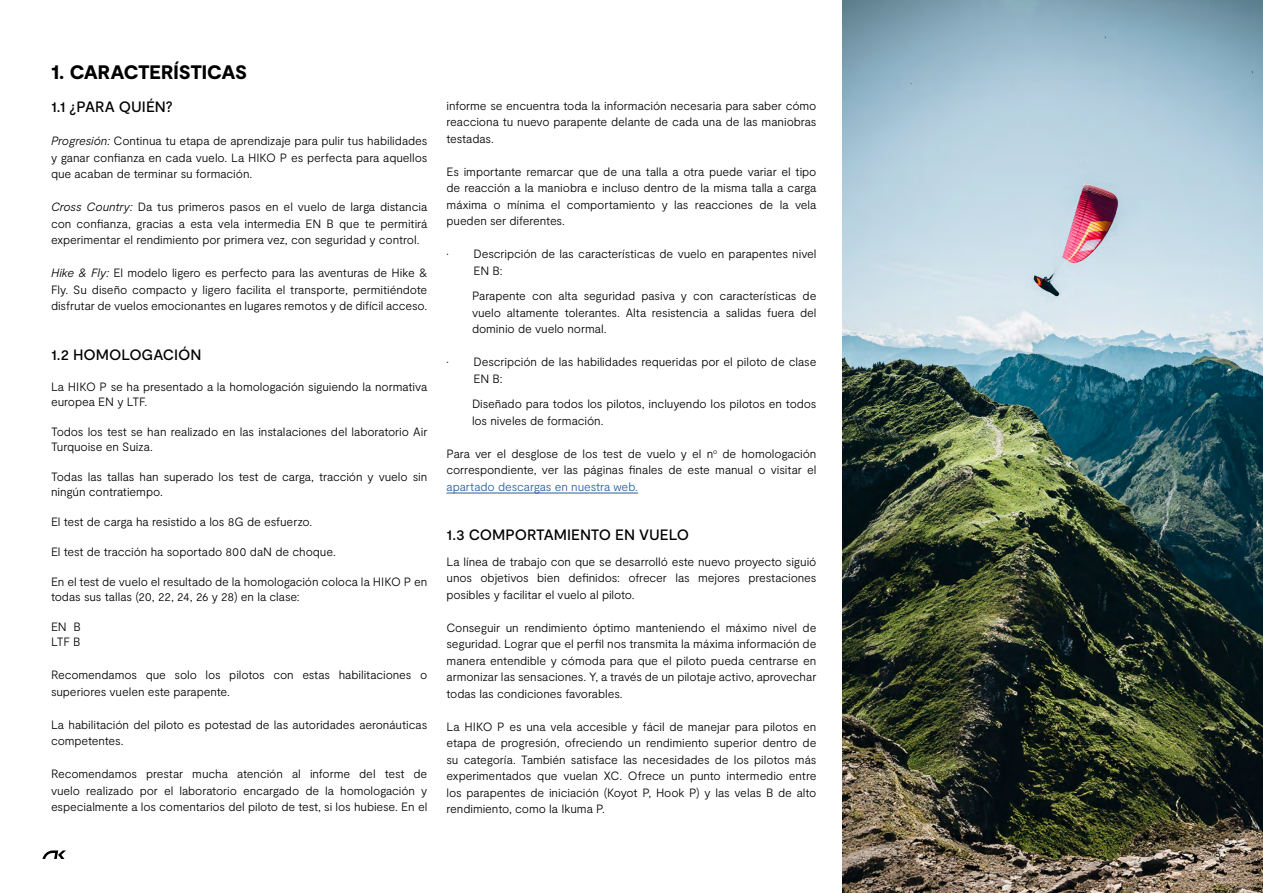
<style>
.page{position:relative;width:1263px;height:893px;background:#fff}
.page>*{position:absolute;margin:0;border:0;box-sizing:border-box;transform-origin:0 0}
.t1{font:900 19.5px "Moderat";letter-spacing:-.01em;color:#000}
.t2{font:500 15px "Moderat";color:#000}
.t3{font:300 12px/16.5px "Moderat";letter-spacing:-.01em;color:#000}
.t4{font:300 12px "Moderat";letter-spacing:-.01em;color:#265e9e}
.t5{font:9px "Helvetica Neue LT Std";color:#000}
.s1{font-style:italic}
</style>
<div class="page">
<img style="left:842px;top:0;width:421px;height:893px">
<hr style="left:446px;top:493px;width:192px;height:1px;background:#265e9e">
<svg style="left:43px;top:850px;width:23px;height:9px"></svg>
<h1 class="t1" style="left:51px;top:61px;width:197px">1. CARACTERÍSTICAS</h1>
<p class="t2" style="left:51px;top:98px;width:123px">1.1 ¿PARA QUIÉN?</p>
<p class="t3" style="left:51px;top:133px;width:378px;text-align:justify"><span class="s1">Progresión:</span> Continua tu etapa de aprendizaje para pulir tus habilidades y ganar confianza en cada vuelo. La HIKO P es perfecta para aquellos que acaban de terminar su formación.</p>
<p class="t3" style="left:51px;top:199px;width:378px;text-align:justify"><span class="s1">Cross Country:</span> Da tus primeros pasos en el vuelo de larga distancia con confianza, gracias a esta vela intermedia EN B que te permitirá experimentar el rendimiento por primera vez, con seguridad y control.</p>
<p class="t3" style="left:51px;top:265px;width:378px;text-align:justify"><span class="s1">Hike &amp; Fly:</span> El modelo ligero es perfecto para las aventuras de Hike &amp; Fly. Su diseño compacto y ligero facilita el transporte, permitiéndote disfrutar de vuelos emocionantes en lugares remotos y de difícil acceso.</p>
<p class="t2" style="left:51px;top:346px;width:152px">1.2 HOMOLOGACIÓN</p>
<p class="t3" style="left:51px;top:380px;width:378px;line-height:15px">La HIKO P se ha presentado a la homologación siguiendo la normativa europea EN y LTF.</p>
<p class="t3" style="left:51px;top:425px;width:378px;line-height:15px">Todos los test se han realizado en las instalaciones del laboratorio Air<br>Turquoise en Suiza.</p>
<p class="t3" style="left:51px;top:470px;width:378px;line-height:15px">Todas las tallas han superado los test de carga, tracción y vuelo sin ningún contratiempo.</p>
<p class="t3" style="left:51px;top:514px;width:263px">El test de carga ha resistido a los 8G de esfuerzo.</p>
<p class="t3" style="left:51px;top:544px;width:286px">El test de tracción ha soportado 800 daN de choque.</p>
<p class="t3" style="left:51px;top:575px;width:378px;line-height:15px">En el test de vuelo el resultado de la homologación coloca la HIKO P en todas sus tallas (20, 22, 24, 26 y 28) en la clase:</p>
<p class="t3" style="left:51px;top:620px;width:31px;line-height:15px">EN B<br>LTF B</p>
<p class="t3" style="left:51px;top:667px;width:378px">Recomendamos que solo los pilotos con estas habilitaciones o superiores vuelen este parapente.</p>
<p class="t3" style="left:51px;top:717px;width:378px">La habilitación del piloto es potestad de las autoridades aeronáuticas competentes.</p>
<p class="t3" style="left:51px;top:766px;width:378px;text-align:justify">Recomendamos prestar mucha atención al informe del test de vuelo realizado por el laboratorio encargado de la homologación y especialmente a los comentarios del piloto de test, si los hubiese. En el</p>
<p class="t3" style="left:446px;top:98px;width:371px;text-align:justify">informe se encuentra toda la información necesaria para saber cómo reacciona tu nuevo parapente delante de cada una de las maniobras testadas.</p>
<p class="t3" style="left:446px;top:164px;width:371px;text-align:justify">Es importante remarcar que de una talla a otra puede variar el tipo de reacción a la maniobra e incluso dentro de la misma talla a carga máxima o mínima el comportamiento y las reacciones de la vela pueden ser diferentes.</p>
<p class="t3" style="left:473px;top:246px;width:344px;text-indent:-27px">• Descripción de las características de vuelo en parapentes nivel<br>EN B:</p>
<p class="t3" style="left:472px;top:288px;width:346px;text-align:justify">Parapente con alta seguridad pasiva y con características de vuelo altamente tolerantes. Alta resistencia a salidas fuera del dominio de vuelo normal.</p>
<p class="t3" style="left:473px;top:354px;width:344px;text-indent:-27px">• Descripción de las habilidades requeridas por el piloto de clase<br>EN B:</p>
<p class="t3" style="left:472px;top:396px;width:346px">Diseñado para todos los pilotos, incluyendo los pilotos en todos los niveles de formación.</p>
<p class="t3" style="left:446px;top:446px;width:371px">Para ver el desglose de los test de vuelo y el n<sup>o</sup> de homologación correspondiente, ver las páginas finales de este manual o visitar el</p>
<p class="t4" style="left:446px;top:480px;width:193px">apartado descargas en nuestra web.</p>
<p class="t2" style="left:446px;top:526px;width:244px">1.3 COMPORTAMIENTO EN VUELO</p>
<p class="t3" style="left:446px;top:554px;width:371px;text-align:justify">La línea de trabajo con que se desarrolló este nuevo proyecto siguió unos objetivos bien definidos: ofrecer las mejores prestaciones posibles y facilitar el vuelo al piloto.</p>
<p class="t3" style="left:446px;top:620px;width:371px;text-align:justify">Conseguir un rendimiento óptimo manteniendo el máximo nivel de seguridad. Lograr que el perfil nos transmita la máxima información de manera entendible y cómoda para que el piloto pueda centrarse en armonizar las sensaciones. Y, a través de un pilotaje activo, aprovechar todas las condiciones favorables.</p>
<p class="t3" style="left:446px;top:719px;width:371px;text-align:justify">La HIKO P es una vela accesible y fácil de manejar para pilotos en etapa de progresión, ofreciendo un rendimiento superior dentro de su categoría. También satisface las necesidades de los pilotos más experimentados que vuelan XC. Ofrece un punto intermedio entre los parapentes de iniciación (Koyot P, Hook P) y las velas B de alto rendimiento, como la Ikuma P.</p>
<p class="t5" style="left:1215px;top:848px;width:7px">5</p>
</div>
